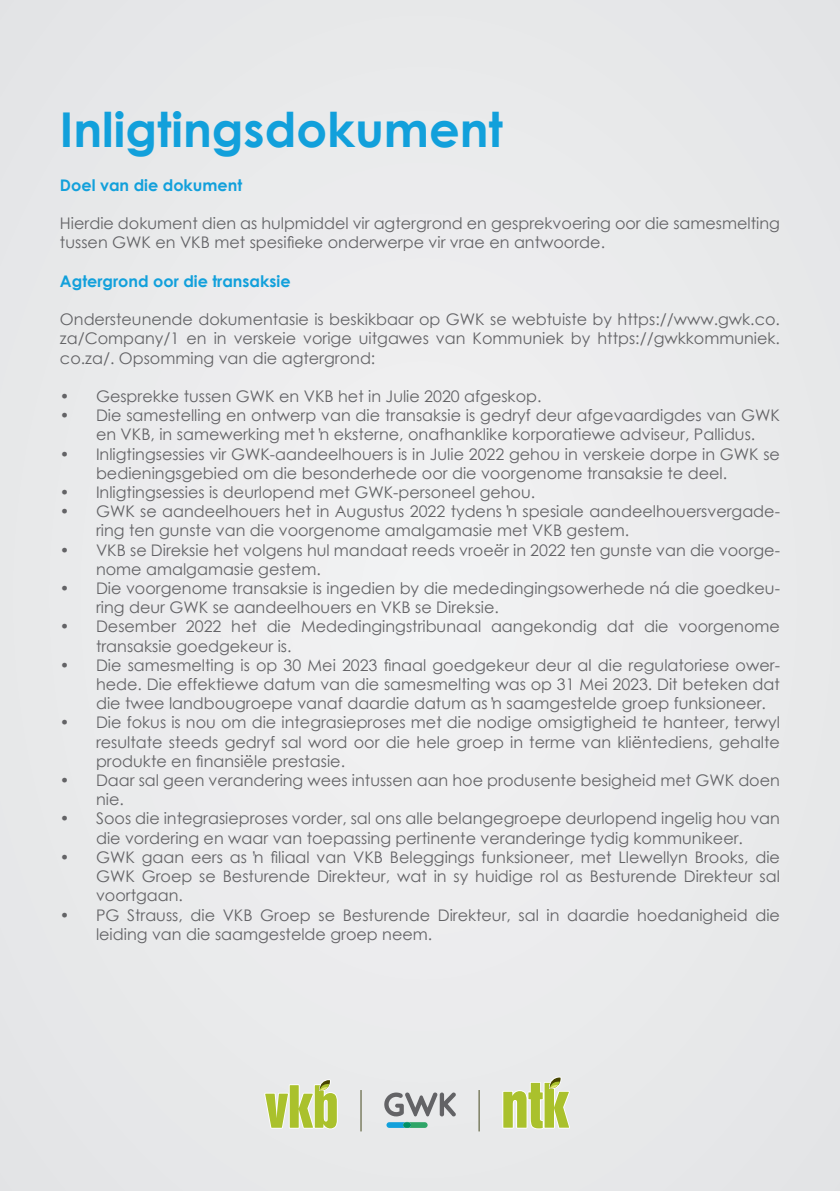
<style>
.page{position:relative;width:840px;height:1191px;background:#fff}
.page>*{position:absolute;margin:0;border:0;box-sizing:border-box;transform-origin:0 0}
.t1{font:700 48px "Century Gothic";color:#12a0db}
.t2{font:16px/19.2px "Century Gothic";color:#636366}
.t3{font:700 16px "Century Gothic";color:#12a0db}
</style>
<div class="page">
<div style="left:0;top:0;width:839px;height:1191px;background:#eaebec"></div>
<svg style="left:384px;top:1092px;width:71px;height:24px"></svg>
<svg style="left:386px;top:1122px;width:41px;height:5px"></svg>
<div style="left:403px;top:1122px;width:8px;height:5px;background:#009166;border-radius:3px"></div>
<hr style="left:360px;top:1090px;width:1px;height:41px;background:#474a1f">
<hr style="left:478px;top:1090px;width:1px;height:41px;background:#474a1f">
<svg style="left:264px;top:1079px;width:73px;height:50px"></svg>
<svg style="left:502px;top:1077px;width:67px;height:52px"></svg>
<p class="t1" style="left:60px;top:94px;width:444px">Inligtingsdokument</p>
<p class="t3" style="left:60px;top:173px;width:184px">Doel van die dokument</p>
<p class="t2" style="left:60px;top:213px;width:721px">Hierdie dokument dien as hulpmiddel vir agtergrond en gesprekvoering oor die samesmelting tussen GWK en VKB met spesifieke onderwerpe vir vrae en antwoorde.</p>
<p class="t3" style="left:60px;top:269px;width:232px">Agtergrond oor die transaksie</p>
<p class="t2" style="left:60px;top:309px;width:721px;text-align:justify">Ondersteunende dokumentasie is beskikbaar op GWK se webtuiste by https://www.gwk.co. za/Company/1 en in verskeie vorige uitgawes van Kommuniek by https://gwkkommuniek. co.za/. Opsomming van die agtergrond:</p>
<p class="t2" style="left:60px;top:386px;width:482px">• Gesprekke tussen GWK en VKB het in Julie 2020 afgeskop.</p>
<p class="t2" style="left:96px;top:405px;width:685px;text-indent:-36px">• Die samestelling en ontwerp van die transaksie is gedryf deur afgevaardigdes van GWK en VKB, in samewerking met ŉ eksterne, onafhanklike korporatiewe adviseur, Pallidus.</p>
<p class="t2" style="left:96px;top:444px;width:685px;text-indent:-36px">• Inligtingsessies vir GWK-aandeelhouers is in Julie 2022 gehou in verskeie dorpe in GWK se bedieningsgebied om die besonderhede oor die voorgenome transaksie te deel.</p>
<p class="t2" style="left:60px;top:482px;width:476px">• Inligtingsessies is deurlopend met GWK-personeel gehou.</p>
<p class="t2" style="left:96px;top:501px;width:685px;text-indent:-36px">• GWK se aandeelhouers het in Augustus 2022 tydens ŉ spesiale aandeelhouersvergade&shy;ring ten gunste van die voorgenome amalgamasie met VKB gestem.</p>
<p class="t2" style="left:96px;top:540px;width:685px;text-indent:-36px">• VKB se Direksie het volgens hul mandaat reeds vroeër in 2022 ten gunste van die voorge&shy;nome amalgamasie gestem.</p>
<p class="t2" style="left:96px;top:578px;width:685px;text-indent:-36px">• Die voorgenome transaksie is ingedien by die mededingingsowerhede ná die goedkeu&shy;ring deur GWK se aandeelhouers en VKB se Direksie.</p>
<p class="t2" style="left:96px;top:617px;width:685px;text-indent:-36px">• Desember 2022 het die Mededingingstribunaal aangekondig dat die voorgenome transaksie goedgekeur is.</p>
<p class="t2" style="left:96px;top:655px;width:685px;text-align:justify;text-indent:-36px">• Die samesmelting is op 30 Mei 2023 finaal goedgekeur deur al die regulatoriese ower&shy;hede. Die effektiewe datum van die samesmelting was op 31 Mei 2023. Dit beteken dat die twee landbougroepe vanaf daardie datum as ŉ saamgestelde groep funksioneer.</p>
<p class="t2" style="left:96px;top:713px;width:685px;text-align:justify;text-indent:-36px">• Die fokus is nou om die integrasieproses met die nodige omsigtigheid te hanteer, terwyl resultate steeds gedryf sal word oor die hele groep in terme van kliëntediens, gehalte produkte en finansiële prestasie.</p>
<p class="t2" style="left:96px;top:770px;width:685px;text-indent:-36px">• Daar sal geen verandering wees intussen aan hoe produsente besigheid met GWK doen nie.</p>
<p class="t2" style="left:60px;top:809px;width:721px;text-align:center">• Soos die integrasieproses vorder, sal ons alle belangegroepe deurlopend ingelig hou van die vordering en waar van toepassing pertinente veranderinge tydig kommunikeer.</p>
<p class="t2" style="left:96px;top:847px;width:685px;text-align:justify;text-indent:-36px">• GWK gaan eers as ŉ filiaal van VKB Beleggings funksioneer, met Llewellyn Brooks, die GWK Groep se Besturende Direkteur, wat in sy huidige rol as Besturende Direkteur sal voortgaan.</p>
<p class="t2" style="left:96px;top:905px;width:685px;text-indent:-36px">• PG Strauss, die VKB Groep se Besturende Direkteur, sal in daardie hoedanigheid die leiding van die saamgestelde groep neem.</p>
</div>
